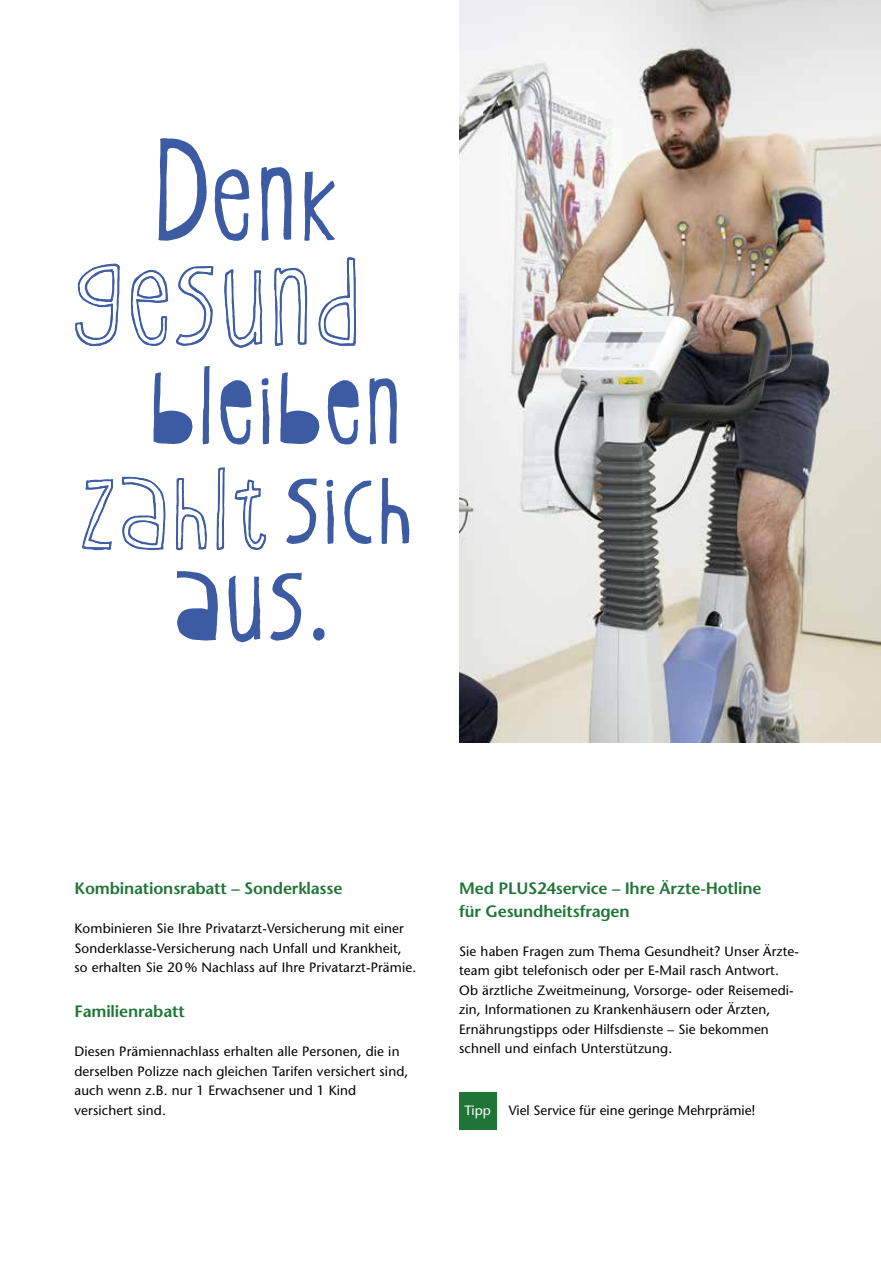
<style>
.page{position:relative;width:881px;height:1263px;background:#fff}
.page>*{position:absolute;margin:0;border:0;box-sizing:border-box;transform-origin:0 0}
.t1{font:169.35px "Oyster Outline CEE";letter-spacing:.03em;color:#3c5ba3}
.t2{font:161.55px "Oyster CEE";color:#3c5ba3}
.t3{font:151.2px "Oyster Outline CEE";letter-spacing:.03em;color:#3c5ba3}
.t4{font:145.2px "Oyster Stencil CEE";letter-spacing:.03em;color:#3c5ba3}
.t5{font:600 16.5px/22.5px "Stone Sans";letter-spacing:-.01em;color:#1f7536}
.t6{font:13.5px/19.5px "Stone Sans";letter-spacing:.01em;color:#000}
.t7{font:13.5px "Stone Sans";color:#fff}
.s1{font-family:"Oyster Stencil CEE";font-size:140.55px}
</style>
<div class="page">
<img style="left:459px;top:0;width:421px;height:743px">
<svg style="left:82px;top:479px;width:31px;height:71px"></svg>
<svg style="left:121px;top:477px;width:44px;height:74px"></svg>
<svg style="left:176px;top:478px;width:31px;height:73px"></svg>
<svg style="left:216px;top:467px;width:9px;height:83px"></svg>
<svg style="left:234px;top:479px;width:33px;height:71px"></svg>
<svg style="left:75px;top:264px;width:45px;height:82px"></svg>
<svg style="left:131px;top:270px;width:37px;height:76px"></svg>
<svg style="left:176px;top:266px;width:37px;height:80px"></svg>
<svg style="left:224px;top:269px;width:38px;height:79px"></svg>
<svg style="left:274px;top:268px;width:33px;height:78px"></svg>
<svg style="left:318px;top:257px;width:38px;height:89px"></svg>
<div style="left:459px;top:1093px;width:37px;height:37px;background:#1f7536"></div>
<h2 class="t2" style="left:155px;top:110px;width:184px">Denk</h2>
<h1 class="t1" style="left:73px;top:209px;width:288px">gesund</h1>
<h3 class="t4" style="left:151px;top:327px;width:251px">bleiben</h3>
<h3 class="t3" style="left:80px;top:427px;width:333px">zahlt<span class="s1">sich</span></h3>
<h3 class="t4" style="left:174px;top:523px;width:155px">aus.</h3>
<p class="t5" style="left:74px;top:877px;width:269px">Kombinationsrabatt – Sonderklasse</p>
<p class="t6" style="left:74px;top:919px;width:343px">Kombinieren Sie Ihre Privatarzt-Versicherung mit einer<br>Sonderklasse-Versicherung nach Unfall und Krankheit, so erhalten Sie 20% Nachlass auf Ihre Privatarzt-Prämie.</p>
<p class="t5" style="left:74px;top:1000px;width:112px">Familienrabatt</p>
<p class="t6" style="left:74px;top:1042px;width:335px">Diesen Prämiennachlass erhalten alle Personen, die in derselben Polizze nach gleichen Tarifen versichert sind, auch wenn z.B. nur 1 Erwachsener und 1 Kind versichert sind.</p>
<p class="t5" style="left:459px;top:877px;width:304px">Med PLUS24service – Ihre Ärzte-Hotline für Gesundheitsfragen</p>
<p class="t6" style="left:459px;top:941px;width:341px">Sie haben Fragen zum Thema Gesundheit? Unser Ärzte&shy;team gibt telefonisch oder per E-Mail rasch Antwort.<br>Ob ärztliche Zweitmeinung, Vorsorge- oder Reisemedi&shy;zin, Informationen zu Krankenhäusern oder Ärzten, Ernährungstipps oder Hilfsdienste – Sie bekommen schnell und einfach Unterstützung.</p>
<p class="t7" style="left:464px;top:1102px;width:28px">Tipp</p>
<p class="t6" style="left:508px;top:1100px;width:248px">Viel Service für eine geringe Mehrprämie!</p>
</div>
